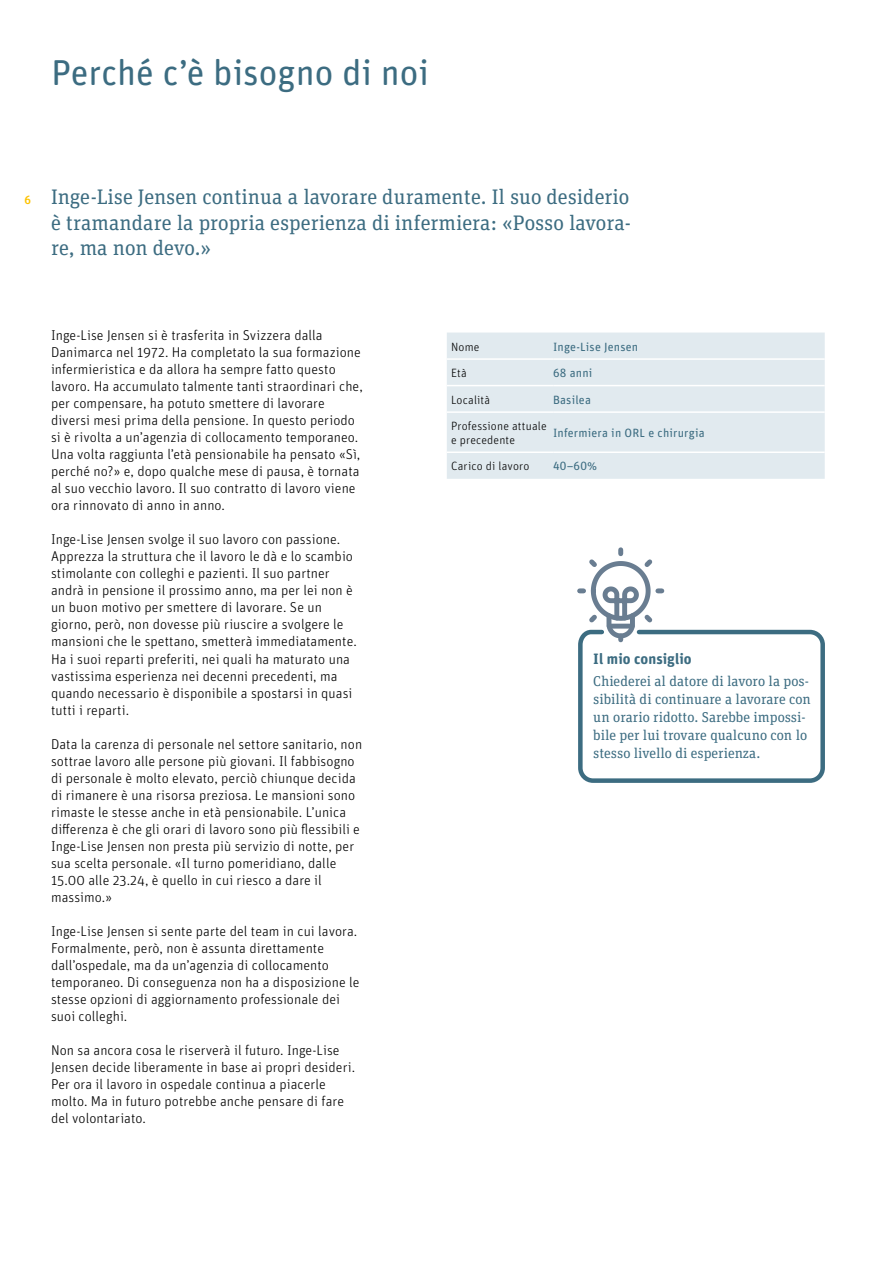
<style>
.page{position:relative;width:893px;height:1263px;background:#fff}
.page>*{position:absolute;margin:0;border:0;box-sizing:border-box;transform-origin:0 0}
.t1{font:36px "Unit Rounded Pro";color:#3c6c81}
.t2{font:21px/25.5px "Unit Slab Pro";color:#3c6c81;text-align:justify}
.t3{font:700 15px "Unit Rounded Pro";letter-spacing:.005em;color:#3c6c81}
.t4{font:300 14.25px/17px "Unit Rounded Pro";letter-spacing:.005em;color:#000}
.t5{font:14.25px/18px "Unit Slab Pro";color:#3c6c81}
.t6{font:12px "Unit Rounded Pro";letter-spacing:.015em;color:#3c6c81}
.t7{font:300 12px/13.6px "Unit Rounded Pro";letter-spacing:.015em;color:#000}
.t8{font:500 12px "Unit Rounded Pro";color:#fdc300}
</style>
<div class="page">
<div style="left:447px;top:333px;width:378px;height:146px;background:#e1eaef"></div>
<hr style="left:447px;top:358px;width:106px;height:2px;background:#fff">
<hr style="left:553px;top:358px;width:272px;height:2px;background:#fff">
<hr style="left:447px;top:385px;width:106px;height:1px;background:#fff">
<hr style="left:553px;top:385px;width:272px;height:1px;background:#fff">
<hr style="left:447px;top:411px;width:106px;height:2px;background:#fff">
<hr style="left:553px;top:411px;width:272px;height:2px;background:#fff">
<hr style="left:447px;top:451px;width:106px;height:2px;background:#fff">
<hr style="left:553px;top:451px;width:272px;height:2px;background:#fff">
<svg style="left:577px;top:550px;width:248px;height:233px"></svg>
<h1 class="t1" style="left:51px;top:48px;width:379px">Perché c’è bisogno di noi</h1>
<p class="t8" style="left:24px;top:191px;width:8px">6</p>
<h2 class="t2" style="left:51px;top:183px;width:582px">Inge-Lise Jensen continua a lavorare duramente. Il suo desiderio è tramandare la propria esperienza di infermiera: «Posso lavora&shy;re, ma non devo.»</h2>
<p class="t4" style="left:51px;top:326px;width:313px">Inge-Lise Jensen si è trasferita in Svizzera dalla Danimarca nel 1972. Ha completato la sua formazione infermieristica e da allora ha sempre fatto questo lavoro. Ha accumulato talmente tanti straordinari che, per compensare, ha potuto smettere di lavorare diversi mesi prima della pensione. In questo periodo si è rivolta a un’agenzia di collocamento temporaneo.<br>Una volta raggiunta l’età pensionabile ha pensato «Sì, perché no?» e, dopo qualche mese di pausa, è tornata al suo vecchio lavoro. Il suo contratto di lavoro viene ora rinnovato di anno in anno.</p>
<p class="t4" style="left:51px;top:531px;width:307px">Inge-Lise Jensen svolge il suo lavoro con passione.<br>Apprezza la struttura che il lavoro le dà e lo scambio stimolante con colleghi e pazienti. Il suo partner andrà in pensione il prossimo anno, ma per lei non è un buon motivo per smettere di lavorare. Se un giorno, però, non dovesse più riuscire a svolgere le mansioni che le spettano, smetterà immediatamente.<br>Ha i suoi reparti preferiti, nei quali ha maturato una vastissima esperienza nei decenni precedenti, ma quando necessario è disponibile a spostarsi in quasi tutti i reparti.</p>
<p class="t4" style="left:51px;top:735px;width:313px">Data la carenza di personale nel settore sanitario, non sottrae lavoro alle persone più giovani. Il fabbisogno di personale è molto elevato, perciò chiunque decida di rimanere è una risorsa preziosa. Le mansioni sono rimaste le stesse anche in età pensionabile. L’unica differenza è che gli orari di lavoro sono più flessibili e Inge-Lise Jensen non presta più servizio di notte, per sua scelta personale. «Il turno pomeridiano, dalle 15.00 alle 23.24, è quello in cui riesco a dare il massimo.»</p>
<p class="t4" style="left:51px;top:922px;width:310px">Inge-Lise Jensen si sente parte del team in cui lavora.<br>Formalmente, però, non è assunta direttamente dall’ospedale, ma da un’agenzia di collocamento temporaneo. Di conseguenza non ha a disposizione le stesse opzioni di aggiornamento professionale dei suoi colleghi.</p>
<p class="t4" style="left:51px;top:1041px;width:306px">Non sa ancora cosa le riserverà il futuro. Inge-Lise Jensen decide liberamente in base ai propri desideri.<br>Per ora il lavoro in ospedale continua a piacerle molto. Ma in futuro potrebbe anche pensare di fare del volontariato.</p>
<p class="t7" style="left:451px;top:339px;width:30px">Nome</p>
<p class="t6" style="left:553px;top:338px;width:87px">Inge-Lise Jensen</p>
<p class="t7" style="left:451px;top:366px;width:17px">Età</p>
<p class="t6" style="left:553px;top:365px;width:41px">68 anni</p>
<p class="t7" style="left:451px;top:392px;width:41px">Località</p>
<p class="t6" style="left:553px;top:391px;width:39px">Basilea</p>
<p class="t7" style="left:451px;top:419px;width:97px">Professione attuale e precedente</p>
<p class="t6" style="left:553px;top:424px;width:153px">Infermiera in ORL e chirurgia</p>
<p class="t7" style="left:451px;top:459px;width:80px">Carico di lavoro</p>
<p class="t6" style="left:553px;top:458px;width:46px">40–60%</p>
<p class="t3" style="left:593px;top:648px;width:100px">Il mio consiglio</p>
<p class="t5" style="left:593px;top:671px;width:219px">Chiederei al datore di lavoro la pos&shy;sibilità di continuare a lavorare con un orario ridotto. Sarebbe impossi&shy;bile per lui trovare qualcuno con lo stesso livello di esperienza.</p>
</div>
